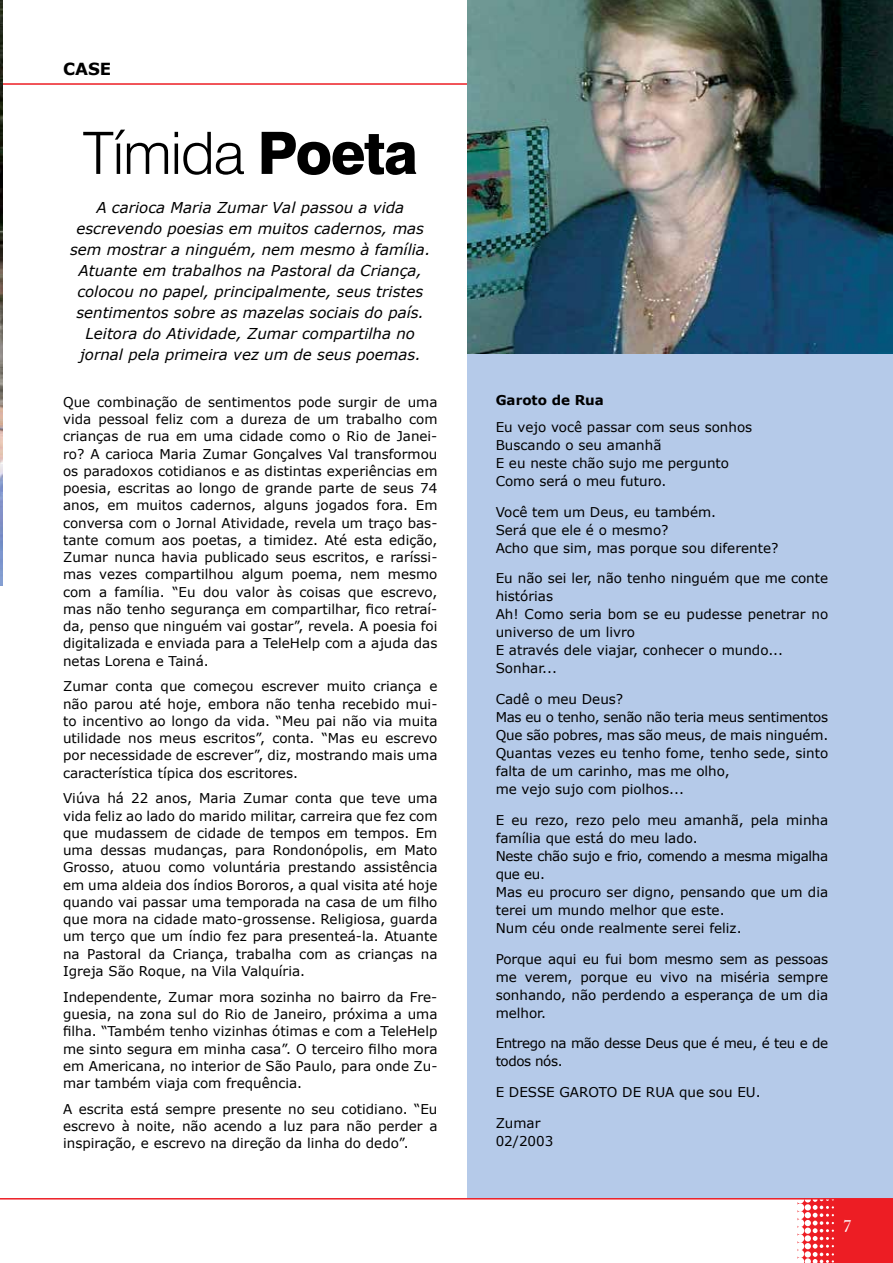
<style>
.page{position:relative;width:893px;height:1263px;background:#fff}
.page>*{position:absolute;margin:0;border:0;box-sizing:border-box;transform-origin:0 0}
.t1{font:300 58.5px "Swiss 721 BT";letter-spacing:-.025em;color:#000}
.t2{font:18px "Bask Old Face";color:#fff}
.t3{font:700 16.65px "Verdana";color:#000}
.t4{font:italic 15px/21px "Verdana";color:#000;text-align:center}
.t5{font:13.5px/17.2px "Verdana";color:#000;text-align:justify}
.t6{font:13.5px/18px "Verdana";letter-spacing:-.03em;color:#000}
.t7{font:700 13.5px "Verdana";color:#000}
.s1{font-weight:800}
</style>
<div class="page">
<hr style="left:0;top:83px;width:893px;height:2px;background:#ed1d24">
<img style="left:0;top:0;width:2px;height:586px">
<div style="left:467px;top:327px;width:426px;height:872px;background:#b5cae9"></div>
<img style="left:467px;top:0;width:426px;height:354px">
<div style="left:797px;top:1199px;width:96px;height:64px;background:#ed1d24"></div>
<svg style="left:796px;top:1199px;width:38px;height:64px"></svg>
<hr style="left:0;top:1198px;width:893px;height:1px;background:#ed1d24">
<p class="t3" style="left:63px;top:57px;width:50px">CASE</p>
<h1 class="t1" style="left:83px;top:118px;width:337px">Tímida <span class="s1">Poeta</span></h1>
<p class="t4" style="left:70px;top:196px;width:362px">A carioca Maria Zumar Val passou a vida escrevendo poesias em muitos cadernos, mas sem mostrar a ninguém, nem mesmo à família.<br>Atuante em trabalhos na Pastoral da Criança, colocou no papel, principalmente, seus tristes sentimentos sobre as mazelas sociais do país.<br>Leitora do Atividade, Zumar compartilha no jornal pela primeira vez um de seus poemas.</p>
<p class="t5" style="left:63px;top:393px;width:376px">Que combinação de sentimentos pode surgir de uma vida pessoal feliz com a dureza de um trabalho com crianças de rua em uma cidade como o Rio de Janei&shy;ro? A carioca Maria Zumar Gonçalves Val transformou os paradoxos cotidianos e as distintas experiências em poesia, escritas ao longo de grande parte de seus 74 anos, em muitos cadernos, alguns jogados fora. Em conversa com o Jornal Atividade, revela um traço bas&shy;tante comum aos poetas, a timidez. Até esta edição, Zumar nunca havia publicado seus escritos, e raríssi&shy;mas vezes compartilhou algum poema, nem mesmo com a família. “Eu dou valor às coisas que escrevo, mas não tenho segurança em compartilhar, fico retraí&shy;da, penso que ninguém vai gostar”, revela. A poesia foi digitalizada e enviada para a TeleHelp com a ajuda das netas Lorena e Tainá.</p>
<p class="t5" style="left:63px;top:678px;width:376px">Zumar conta que começou escrever muito criança e não parou até hoje, embora não tenha recebido mui&shy;to incentivo ao longo da vida. “Meu pai não via muita utilidade nos meus escritos”, conta. “Mas eu escrevo por necessidade de escrever”, diz, mostrando mais uma característica típica dos escritores.</p>
<p class="t5" style="left:63px;top:790px;width:376px">Viúva há 22 anos, Maria Zumar conta que teve uma vida feliz ao lado do marido militar, carreira que fez com que mudassem de cidade de tempos em tempos. Em uma dessas mudanças, para Rondonópolis, em Mato Grosso, atuou como voluntária prestando assistência em uma aldeia dos índios Bororos, a qual visita até hoje quando vai passar uma temporada na casa de um filho que mora na cidade mato-grossense. Religiosa, guarda um terço que um índio fez para presenteá-la. Atuante na Pastoral da Criança, trabalha com as crianças na Igreja São Roque, na Vila Valquíria.</p>
<p class="t5" style="left:63px;top:988px;width:376px">Independente, Zumar mora sozinha no bairro da Fre&shy;guesia, na zona sul do Rio de Janeiro, próxima a uma filha. “Também tenho vizinhas ótimas e com a TeleHelp me sinto segura em minha casa”. O terceiro filho mora em Americana, no interior de São Paulo, para onde Zu&shy;mar também viaja com frequência.</p>
<p class="t5" style="left:63px;top:1100px;width:376px">A escrita está sempre presente no seu cotidiano. “Eu escrevo à noite, não acendo a luz para não perder a inspiração, e escrevo na direção da linha do dedo”.</p>
<p class="t7" style="left:496px;top:391px;width:110px">Garoto de Rua</p>
<p class="t5" style="left:496px;top:418px;width:258px;line-height:18px;text-align:left">Eu vejo você passar com seus sonhos<br>Buscando o seu amanhã<br>E eu neste chão sujo me pergunto<br>Como será o meu futuro.</p>
<p class="t5" style="left:496px;top:502px;width:284px;line-height:18px;text-align:left">Você tem um Deus, eu também.<br>Será que ele é o mesmo?<br>Acho que sim, mas porque sou diferente?</p>
<p class="t5" style="left:496px;top:569px;width:334px;line-height:18px;text-align:left">Eu não sei ler, não tenho ninguém que me conte histórias<br>Ah! Como seria bom se eu pudesse penetrar no universo de um livro<br>E através dele viajar, conhecer o mundo...<br>Sonhar...</p>
<p class="t5" style="left:496px;top:690px;width:334px;line-height:18px;text-align:left">Cadê o meu Deus?<br>Mas eu o tenho, senão não teria meus sentimentos Que são pobres, mas são meus, de mais ninguém.<br>Quantas vezes eu tenho fome, tenho sede, sinto falta de um carinho, mas me olho,<br>me vejo sujo com piolhos...</p>
<p class="t5" style="left:496px;top:811px;width:334px;line-height:18px;text-align:left">E eu rezo, rezo pelo meu amanhã, pela minha família que está do meu lado.<br>Neste chão sujo e frio, comendo a mesma migalha que eu.<br>Mas eu procuro ser digno, pensando que um dia terei um mundo melhor que este.<br>Num céu onde realmente serei feliz.</p>
<p class="t5" style="left:496px;top:949px;width:334px;line-height:18px">Porque aqui eu fui bom mesmo sem as pessoas me verem, porque eu vivo na miséria sempre sonhando, não perdendo a esperança de um dia melhor.</p>
<p class="t6" style="left:496px;top:1034px;width:334px">Entrego na mão desse Deus que é meu, é teu e de todos nós.</p>
<p class="t5" style="left:496px;top:1083px;width:266px">E DESSE GAROTO DE RUA que sou EU.</p>
<p class="t5" style="left:496px;top:1114px;width:59px;line-height:18px">Zumar<br>02/2003</p>
<h2 class="t2" style="left:843px;top:1216px;width:10px">7</h2>
</div>
